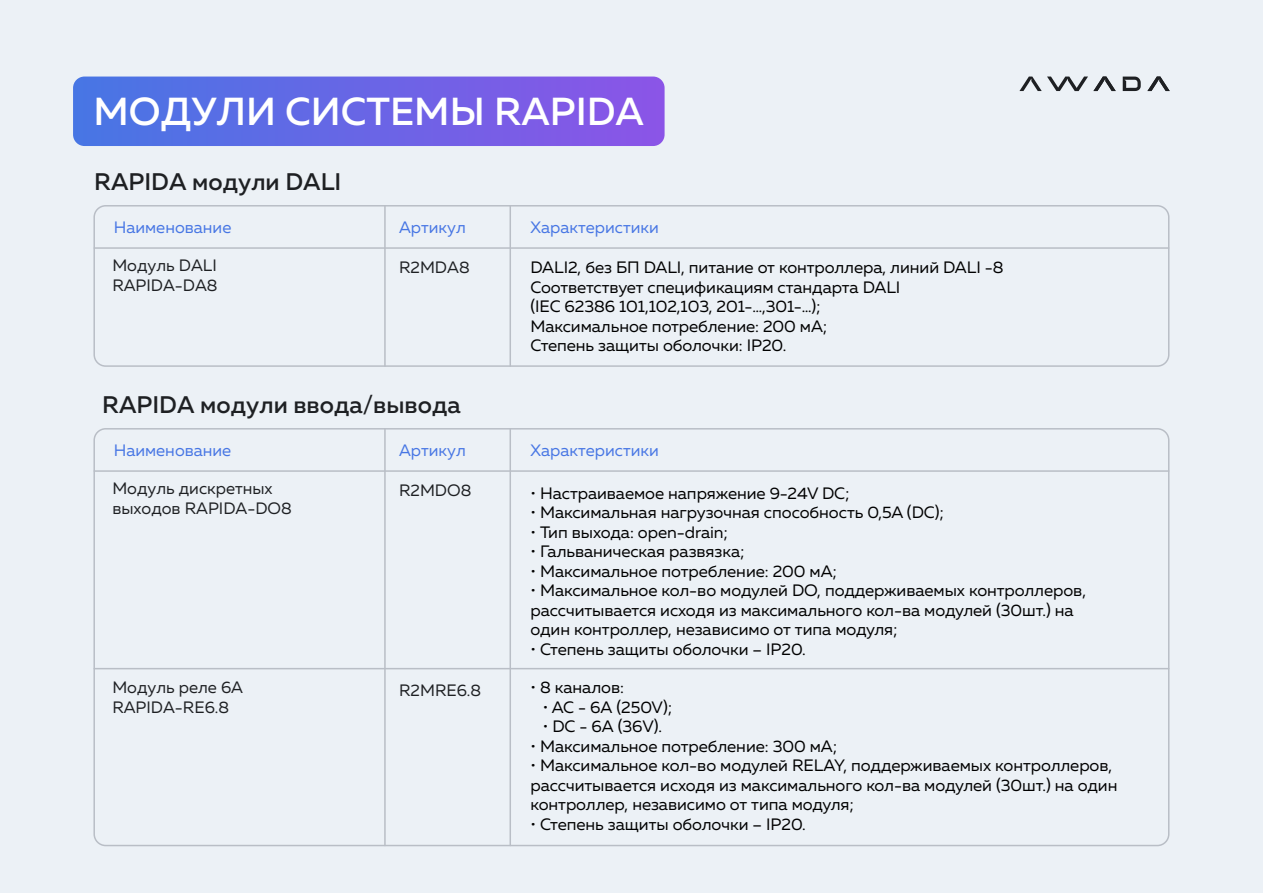
<style>
.page{position:relative;width:1263px;height:893px;background:#ecf1f6}
.page>*{position:absolute;margin:0;border:0;box-sizing:border-box;transform-origin:0 0}
.t1{font:500 39px "Muller";color:#fff}
.t2{font:500 24px "Muller";color:#1e2023}
.t3{font:16.5px/19.5px "Muller";letter-spacing:-.005em;color:#000}
.t4{font:16.5px/19.8px "Muller";color:#1e2023}
.t5{font:16.5px "Muller";color:#4776e4}
</style>
<div class="page">
<hr style="left:509px;top:206px;width:2px;height:160px;background:#b9bec6">
<hr style="left:94px;top:247px;width:1075px;height:2px;background:#b9bec6">
<hr style="left:384px;top:206px;width:2px;height:160px;background:#b9bec6">
<div style="left:93px;top:205px;width:1076px;height:162px;border:2px solid #b9bec6;border-radius:11px"></div>
<svg style="left:73px;top:77px;width:592px;height:69px;background:#6965e5"></svg>
<hr style="left:94px;top:470px;width:1075px;height:2px;background:#b9bec6">
<hr style="left:94px;top:668px;width:1075px;height:1px;background:#b9bec6">
<hr style="left:509px;top:429px;width:2px;height:416px;background:#b9bec6">
<hr style="left:384px;top:429px;width:2px;height:416px;background:#b9bec6">
<svg style="left:1019px;top:77px;width:97px;height:14px"></svg>
<svg style="left:1147px;top:77px;width:23px;height:14px"></svg>
<svg style="left:1123px;top:77px;width:18px;height:14px"></svg>
<h1 class="t1" style="left:94px;top:88px;width:552px">МОДУЛИ СИСТЕМЫ RAPIDA</h1>
<h2 class="t2" style="left:94px;top:167px;width:249px">RAPIDA модули DALI</h2>
<p class="t5" style="left:114px;top:217px;width:119px">Наименование</p>
<p class="t5" style="left:399px;top:217px;width:68px">Артикул</p>
<p class="t4" style="left:399px;top:257px;width:72px">R2MDA8</p>
<p class="t4" style="left:112px;top:255px;width:107px">Модуль DALI<br>RAPIDA-DA8</p>
<h2 class="t2" style="left:102px;top:390px;width:360px">RAPIDA модули ввода/вывода</h2>
<p class="t5" style="left:114px;top:440px;width:119px">Наименование</p>
<p class="t5" style="left:399px;top:440px;width:68px">Артикул</p>
<p class="t4" style="left:399px;top:480px;width:74px">R2MDO8</p>
<p class="t4" style="left:112px;top:478px;width:181px">Модуль дискретных выходов RAPIDA-DO8</p>
<p class="t4" style="left:112px;top:678px;width:132px">Модуль реле 6А</p>
<p class="t4" style="left:399px;top:680px;width:84px">R2MRE6.8</p>
<p class="t4" style="left:112px;top:697px;width:118px">RAPIDA-RE6.8</p>
<p class="t5" style="left:530px;top:217px;width:130px">Характеристики</p>
<p class="t3" style="left:530px;top:257px;width:475px">DALI2, без БП DALI, питание от контроллера, линий DALI -8<br>Соответствует спецификациям стандарта DALI<br>(IEC 62386 101,102,103, 201-…,301-…);<br>Максимальное потребление: 200 мА;<br>Степень защиты оболочки: IP20.</p>
<p class="t5" style="left:530px;top:440px;width:130px">Характеристики</p>
<p class="t3" style="left:530px;top:483px;width:321px">• Настраиваемое напряжение 9-24V DC;</p>
<p class="t3" style="left:530px;top:502px;width:415px">• Максимальная нагрузочная способность 0,5A (DC);</p>
<p class="t3" style="left:530px;top:522px;width:199px">• Тип выхода: open-drain;</p>
<p class="t3" style="left:530px;top:541px;width:216px">• Гальваническая развязка;</p>
<p class="t3" style="left:530px;top:561px;width:308px">• Максимальное потребление: 200 мА;</p>
<p class="t3" style="left:530px;top:580px;width:557px">• Максимальное кол-во модулей DO, поддерживаемых контроллеров, рассчитывается исходя из максимального кол-ва модулей (30шт.) на один контроллер, независимо от типа модуля;</p>
<p class="t3" style="left:530px;top:639px;width:277px">• Степень защиты оболочки – IP20.</p>
<p class="t3" style="left:530px;top:678px;width:95px">• 8 каналов:</p>
<p class="t3" style="left:543px;top:697px;width:131px">• AC - 6А (250V);</p>
<p class="t3" style="left:543px;top:717px;width:121px">• DC - 6А (36V).</p>
<p class="t3" style="left:530px;top:736px;width:308px">• Максимальное потребление: 300 мА;</p>
<p class="t3" style="left:530px;top:756px;width:588px">• Максимальное кол-во модулей RELAY, поддерживаемых контроллеров, рассчитывается исходя из максимального кол-ва модулей (30шт.) на один контроллер, независимо от типа модуля;</p>
<p class="t3" style="left:530px;top:814px;width:277px">• Степень защиты оболочки – IP20.</p>
</div>
